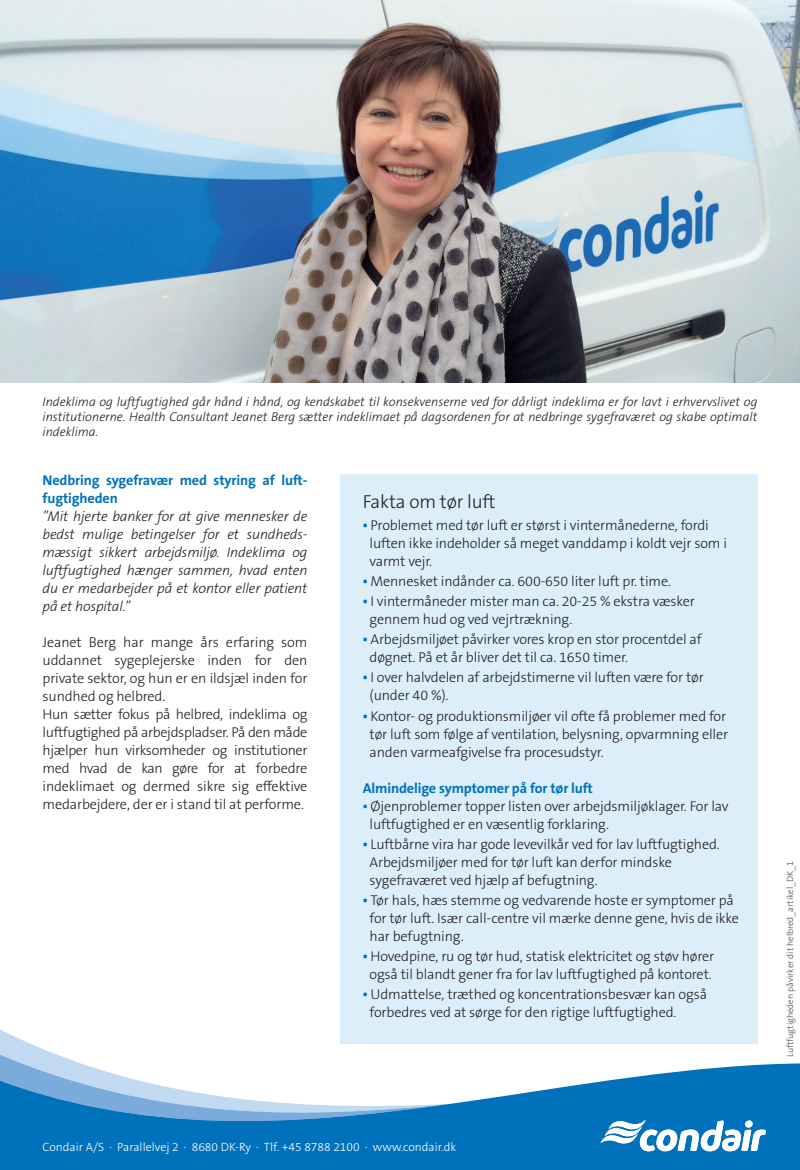
<style>
.page{position:relative;width:800px;height:1170px;background:#fff}
.page>*{position:absolute;margin:0;border:0;box-sizing:border-box;transform-origin:0 0}
.t1{font:300 18.9px "The Sans B W3";letter-spacing:-.01em;color:#231f20}
.t2{font:300 14.25px/18px "The Sans B W3";letter-spacing:-.01em;color:#231f20}
.t3{font:italic 300 14.25px/18px "The Sans B W3";letter-spacing:-.01em;color:#231f20;text-align:justify}
.t4{font:700 14.25px/18px "The Sans B W7";letter-spacing:-.01em;color:#0072bc}
.t5{font:italic 300 12.75px/15px "The Sans B W3";color:#231f20;text-align:justify}
.t6{font:300 12px "The Sans B W3";color:#fff}
.t7{font:300 9px "The Sans B W3";color:#4b4c4d}
.s1{font-family:"Calibri";font-weight:400;color:#0072bc}
</style>
<div class="page">
<svg style="left:0;top:1029px;width:451px;height:19px"></svg>
<svg style="left:0;top:1048px;width:79px;height:15px"></svg>
<svg style="left:0;top:1063px;width:799px;height:106px;fill:#0072bc"></svg>
<svg style="left:600px;top:1119px;width:165px;height:32px"></svg>
<img style="left:0;top:0;width:799px;height:383px">
<div style="left:340px;top:474px;width:417px;height:569px;background:#dbeef9"></div>
<p class="t5" style="left:43px;top:395px;width:716px">Indeklima og luftfugtighed går hånd i hånd, og kendskabet til konsekvenserne ved for dårligt indeklima er for lavt i erhvervslivet og institutionerne. Health Consultant Jeanet Berg sætter indeklimaet på dagsordenen for at nedbringe sygefraværet og skabe optimalt indeklima.</p>
<p class="t4" style="left:43px;top:471px;width:266px">Nedbring sygefravær med styring af luft&shy;fugtigheden</p>
<p class="t3" style="left:43px;top:507px;width:266px">”Mit hjerte banker for at give mennesker de bedst mulige betingelser for et sundheds&shy;mæssigt sikkert arbejdsmiljø. Indeklima og luftfugtighed hænger sammen, hvad enten du er medarbejder på et kontor eller patient på et hospital.”</p>
<p class="t2" style="left:43px;top:633px;width:266px;text-align:justify">Jeanet Berg har mange års erfaring som uddannet sygeplejerske inden for den private sektor, og hun er en ildsjæl inden for sundhed og helbred.</p>
<p class="t2" style="left:43px;top:705px;width:266px;text-align:justify">Hun sætter fokus på helbred, indeklima og luftfugtighed på arbejdspladser. På den måde hjælper hun virksomheder og institutioner med hvad de kan gøre for at forbedre indeklimaet og dermed sikre sig effektive medarbejdere, der er i stand til at performe.</p>
<p class="t1" style="left:362px;top:489px;width:134px">Fakta om tør luft</p>
<p class="t2" style="left:369px;top:516px;width:359px;text-indent:-7px"><span class="s1">▪</span> Problemet med tør luft er størst i vintermånederne, fordi luften ikke indeholder så meget vanddamp i koldt vejr som i varmt vejr.</p>
<p class="t2" style="left:362px;top:572px;width:310px"><span class="s1">▪</span> Mennesket indånder ca. 600-650 liter luft pr. time.</p>
<p class="t2" style="left:369px;top:592px;width:327px;text-indent:-7px"><span class="s1">▪</span> I vintermåneder mister man ca. 20-25 % ekstra væsker gennem hud og ved vejrtrækning.</p>
<p class="t2" style="left:369px;top:630px;width:333px;text-indent:-7px"><span class="s1">▪</span> Arbejdsmiljøet påvirker vores krop en stor procentdel af døgnet. På et år bliver det til ca. 1650 timer.</p>
<p class="t2" style="left:369px;top:668px;width:335px;text-indent:-7px"><span class="s1">▪</span> I over halvdelen af arbejdstimerne vil luften være for tør (under 40 %).</p>
<p class="t2" style="left:369px;top:706px;width:360px;text-indent:-7px"><span class="s1">▪</span> Kontor- og produktionsmiljøer vil ofte få problemer med for tør luft som følge af ventilation, belysning, opvarmning eller anden varmeafgivelse fra procesudstyr.</p>
<p class="t4" style="left:362px;top:778px;width:231px">Almindelige symptomer på for tør luft</p>
<p class="t2" style="left:369px;top:796px;width:360px;text-indent:-7px"><span class="s1">▪</span> Øjenproblemer topper listen over arbejdsmiljøklager. For lav luftfugtighed er en væsentlig forklaring.</p>
<p class="t2" style="left:369px;top:834px;width:352px;text-indent:-7px"><span class="s1">▪</span> Luftbårne vira har gode levevilkår ved for lav luftfugtighed.<br>Arbejdsmiljøer med for tør luft kan derfor mindske sygefraværet ved hjælp af befugtning.</p>
<p class="t2" style="left:369px;top:891px;width:371px;text-indent:-7px"><span class="s1">▪</span> Tør hals, hæs stemme og vedvarende hoste er symptomer på for tør luft. Især call-centre vil mærke denne gene, hvis de ikke har befugtning.</p>
<p class="t2" style="left:362px;top:947px;width:353px;text-align:center"><span class="s1">▪</span> Hovedpine, ru og tør hud, statisk elektricitet og støv hører også til blandt gener fra for lav luftfugtighed på kontoret.</p>
<p class="t2" style="left:369px;top:985px;width:339px;text-indent:-7px"><span class="s1">▪</span> Udmattelse, træthed og koncentrationsbesvær kan også forbedres ved at sørge for den rigtige luftfugtighed.</p>
<p class="t7" style="left:784px;top:1057px;width:198px;rotate:-90deg">Luftfugtigheden påvirker dit helbred_artikel_DK_1</p>
<p class="t6" style="left:43px;top:1138px;width:415px">Condair A/S · Parallelvej 2 · 8680 DK-Ry · Tlf. +45 8788 2100 · www.condair.dk</p>
</div>
